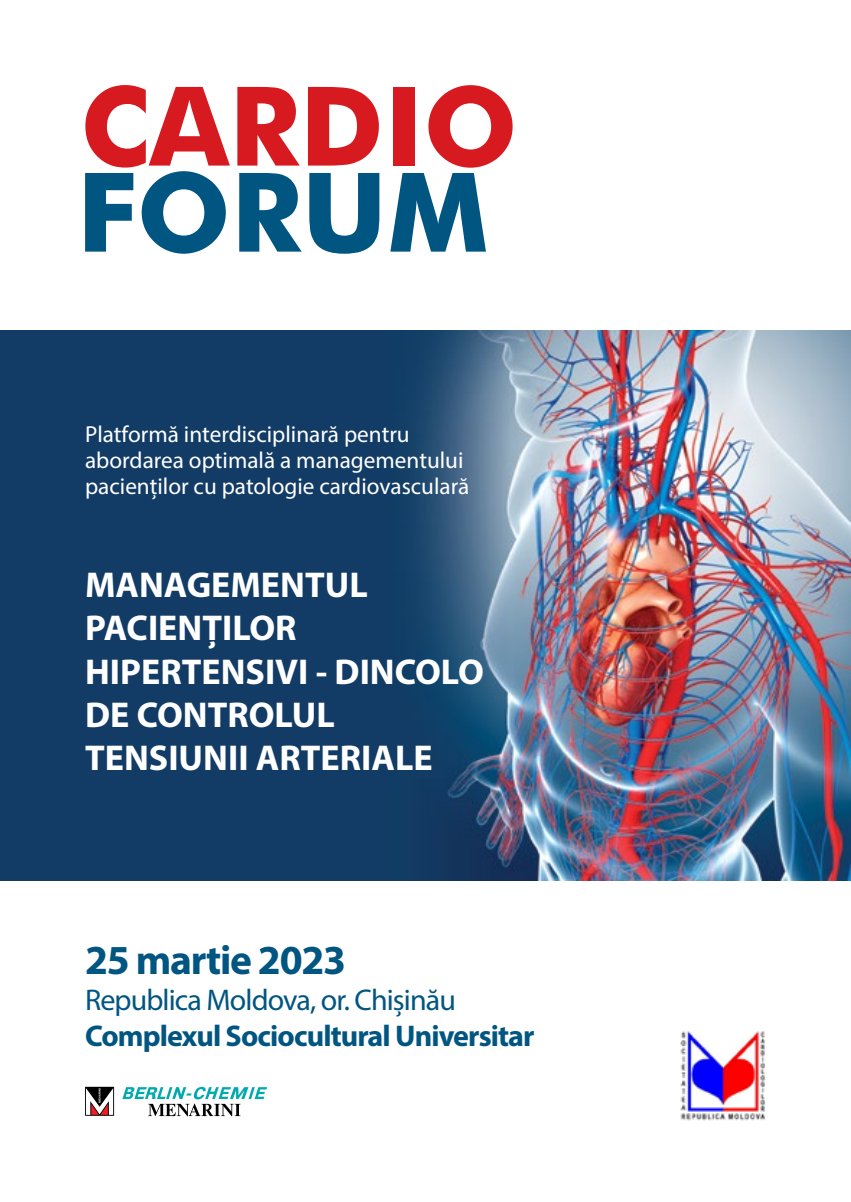
<style>
.page{position:relative;width:851px;height:1202px;background:#fff}
.page>*{position:absolute;margin:0;border:0;box-sizing:border-box;transform-origin:0 0}
.t1{font:700 110px "Futura BT";color:#d71920}
.t2{font:700 110px "Futura BT";color:#005581}
.t3{font:700 41.4px "Myriad Pro";letter-spacing:-.03em;color:#005581}
.t4{font:700 36px/43.2px "Myriad Pro";color:#fff}
.t5{font:700 30px "Myriad Pro";letter-spacing:-.03em;color:#005581}
.t6{font:30px "Myriad Pro";letter-spacing:-.03em;color:#005581}
.t7{font:23.2px/26px "Myriad Pro";color:#fff}
</style>
<div class="page">
<img style="left:0;top:330px;width:850px;height:551px">
<svg style="left:85px;top:1087px;width:29px;height:29px"></svg>
<svg style="left:122px;top:1087px;width:145px;height:29px"></svg>
<img style="left:680px;top:1031px;width:85px;height:90px">
<h1 class="t1" style="left:80px;top:60px;width:438px">CARDIO</h1>
<h1 class="t2" style="left:77px;top:146px;width:414px">FORUM</h1>
<p class="t7" style="left:85px;top:421px;width:386px">Platformă interdisciplinară pentru abordarea optimală a managementului pacienților cu patologie cardiovasculară</p>
<h3 class="t4" style="left:85px;top:562px;width:400px">MANAGEMENTUL<br>PACIENȚILOR<br>HIPERTENSIVI - DINCOLO<br>DE CONTROLUL<br>TENSIUNII ARTERIALE</h3>
<h2 class="t3" style="left:85px;top:933px;width:262px">25 martie 2023</h2>
<p class="t6" style="left:85px;top:981px;width:372px">Republica Moldova, or. Chișinău</p>
<p class="t5" style="left:85px;top:1016px;width:451px">Complexul Sociocultural Universitar</p>
</div>
